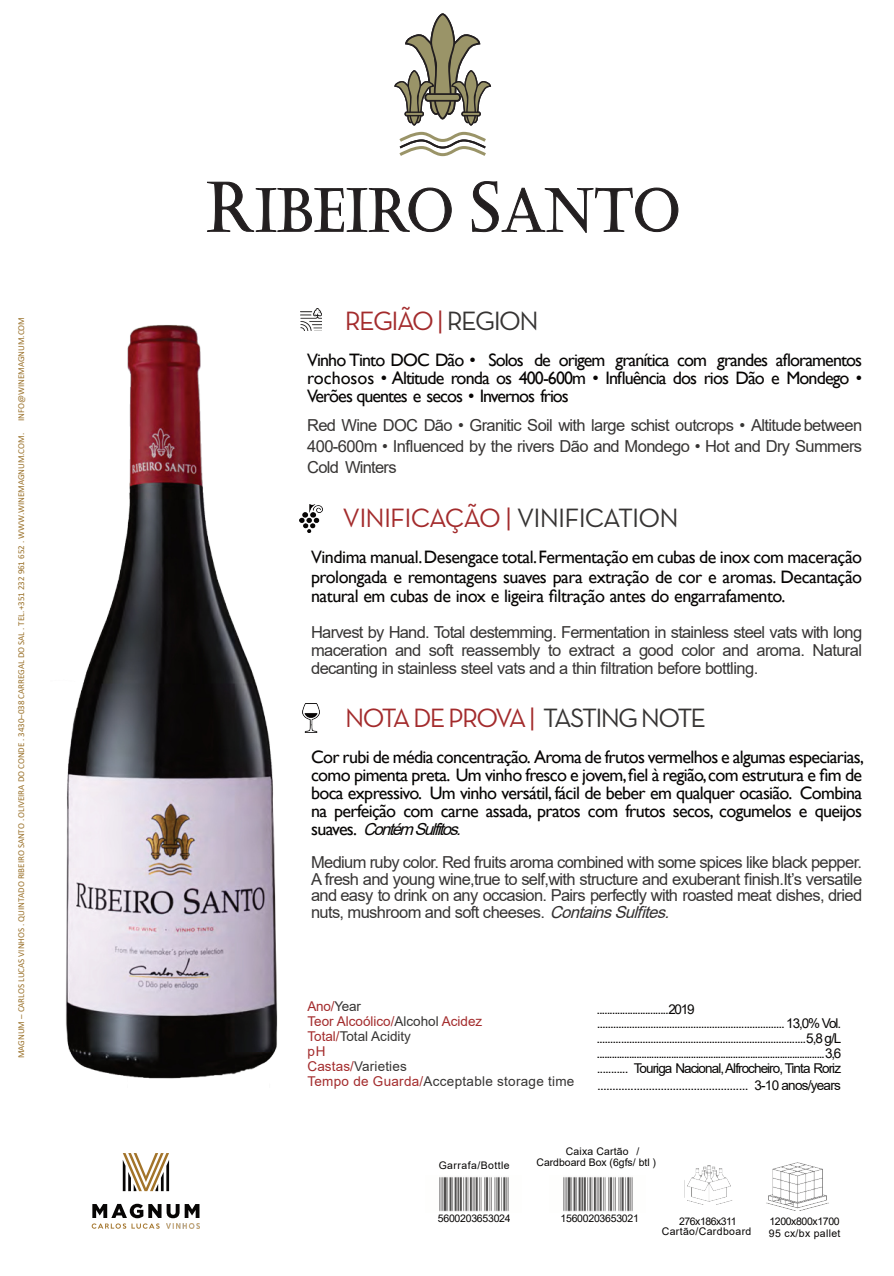
<style>
.page{position:relative;width:894px;height:1276px;background:#fff}
.page>*{position:absolute;margin:0;border:0;box-sizing:border-box;transform-origin:0 0}
.t1{font:27px "Neutra Text";letter-spacing:-.06em;color:#a32b2c}
.t2{font:27px "Neutra Text";letter-spacing:-.03em;color:#a32b2c}
.t3{font:18px/18px "Gill Sans";letter-spacing:-.035em;color:#070504;text-align:justify}
.t4{font:16.5px/21px "Arial";letter-spacing:-.035em;color:#373534;text-align:justify}
.t5{font:13.5px/15px "Arial";letter-spacing:-.07em;color:#070504;text-align:justify}
.t6{font:13.5px/15px "Arial";color:#a32b2c}
.t7{font:10.5px "Arial";color:#070504}
.t8{font:10.5px "Arial";letter-spacing:-.025em;color:#070504}
.t9{font:10.5px "Arial";letter-spacing:.035em;color:#070504}
.t10{font:10.5px "Arial";letter-spacing:.045em;color:#070504}
.t11{font:10.5px "Arial";letter-spacing:-.035em;color:#070504}
.t12{font:10.5px "Arial";letter-spacing:.03em;color:#070504}
.t13{font:10.5px "Arial";letter-spacing:-.045em;color:#070504}
.t14{font:9px "Calibri";letter-spacing:-.01em;color:#9a712a}
.s1{color:#363433}
.s2{font-family:"Gill Sans";font-size:18px;color:#070504}
.s3{font-style:italic;color:#070504}
.s4{font-style:italic;color:#343131}
</style>
<div class="page">
<img style="left:300px;top:308px;width:21px;height:22px">
<img style="left:563px;top:1176px;width:70px;height:36px">
<img style="left:439px;top:1176px;width:70px;height:36px">
<img style="left:766px;top:1162px;width:63px;height:49px">
<img style="left:684px;top:1165px;width:49px;height:40px">
<img style="left:300px;top:504px;width:22px;height:29px">
<img style="left:303px;top:704px;width:16px;height:28px">
<svg style="left:123px;top:1153px;width:46px;height:38px"></svg>
<svg style="left:92px;top:1204px;width:107px;height:25px"></svg>
<img style="left:167px;top:1223px;width:33px;height:6px">
<svg style="left:207px;top:182px;width:245px;height:50px"></svg>
<svg style="left:471px;top:181px;width:207px;height:52px"></svg>
<svg style="left:394px;top:13px;width:98px;height:144px"></svg>
<svg style="left:461px;top:111px;width:20px;height:5px"></svg>
<img style="left:65px;top:325px;width:213px;height:754px">
<p class="t14" style="left:18px;top:421px;width:105px;rotate:-90deg">INFO@WINEMAGNUM.COM</p>
<p class="t14" style="left:18px;top:1058px;width:627px;rotate:-90deg">MAGNUM – CARLOS LUCAS VINHOS . QUINTADO RIBEIRO SANTO .OLIVEIRA DO CONDE . 3430–038 CARREGAL DO SAL . TEL. +351 232 961 652 . WWW.WINEMAGNUM.COM.</p>
<h1 class="t1" style="left:345px;top:311px;width:195px">REGIÃO | <span class="s1">REGION</span></h1>
<p class="t3" style="left:307px;top:353px;width:556px">Vinho Tinto DOC Dão • Solos de origem granítica com grandes afloramentos rochosos • Altitude ronda os 400-600m • Influência dos rios Dão e Mondego • Verões quentes e secos • Invernos frios</p>
<p class="t4" style="left:307px;top:417px;width:556px">Red Wine DOC Dão • Granitic Soil with large schist outcrops • Altitude between 400-600m • Influenced by the rivers Dão and Mondego • Hot and Dry Summers Cold Winters</p>
<h1 class="t2" style="left:342px;top:508px;width:338px">VINIFICAÇÃO | <span class="s1">VINIFICATION</span></h1>
<p class="t3" style="left:311px;top:549px;width:552px;line-height:19.5px">Vindima manual.Desengace total.Fermentação em cubas de inox com maceração prolongada e remontagens suaves para extração de cor e aromas. Decantação natural em cubas de inox e ligeira filtração antes do engarrafamento.</p>
<p class="t4" style="left:311px;top:624px;width:552px;line-height:18px">Harvest by Hand. Total destemming. Fermentation in stainless steel vats with long maceration and soft reassembly to extract a good color and aroma. Natural decanting in stainless steel vats and a thin filtration before bottling.</p>
<h1 class="t1" style="left:345px;top:708px;width:362px">NOTA DE PROVA | <span class="s1">TASTING NOTE</span></h1>
<p class="t3" style="left:311px;top:750px;width:554px">Cor rubi de média concentração. Aroma de frutos vermelhos e algumas especiarias, como pimenta preta. Um vinho fresco e jovem,fiel à região,com estrutura e fim de boca expressivo. Um vinho versátil, fácil de beber em qualquer ocasião. Combina na perfeição com carne assada, pratos com frutos secos, cogumelos e queijos</p>
<p class="t4" style="left:311px;top:814px;width:552px;line-height:33.6px"><span class="s2">s u a v e s .</span> <span class="s3">Contém Sulfitos.<br></span>Medium ruby color. Red fruits aroma combined with some spices like black pepper.</p>
<p class="t4" style="left:311px;top:872px;width:552px;line-height:16.5px">A fresh and young wine,true to self,with structure and exuberant finish.It’s versatile and easy to drink on any occasion. Pairs perfectly with roasted meat dishes, dried nuts, mushroom and soft cheeses. <span class="s4">Contains Sulfites.</span></p>
<p class="t6" style="left:307px;top:1000px;width:268px">Ano/<span class="s1">Year<br></span>Teor Alcoólico/<span class="s1">Alcohol</span> Acidez<br>Total/<span class="s1">Total Acidity<br></span>pH<br>Castas/<span class="s1">Varieties<br></span>Tempo de Guarda/<span class="s1">Acceptable storage time</span></p>
<p class="t5" style="left:596px;top:1003px;width:100px">............................2019</p>
<p class="t5" style="left:596px;top:1017px;width:246px">...................................................................... 13,0% Vol. ..............................................................................5,8 g/L ............................................................................................3,6 ........... Touriga Nacional,Alfrocheiro, Tinta Roriz</p>
<p class="t5" style="left:597px;top:1079px;width:245px">.................................................. 3-10 anos/years</p>
<p class="t7" style="left:566px;top:1147px;width:75px">Caixa Cartão /</p>
<p class="t10" style="left:438px;top:1161px;width:73px">Garrafa/Bottle</p>
<p class="t7" style="left:536px;top:1158px;width:121px">Cardboard Box (6gfs/ btl )</p>
<p class="t8" style="left:438px;top:1214px;width:74px">5600203653024</p>
<p class="t8" style="left:560px;top:1214px;width:80px">15600203653021</p>
<p class="t11" style="left:769px;top:1218px;width:72px">1200x800x1700</p>
<p class="t9" style="left:661px;top:1227px;width:91px">Cartão/Cardboard</p>
<p class="t12" style="left:769px;top:1229px;width:73px">95 cx/bx pallet</p>
<p class="t13" style="left:679px;top:1218px;width:59px">276x186x311</p>
</div>
